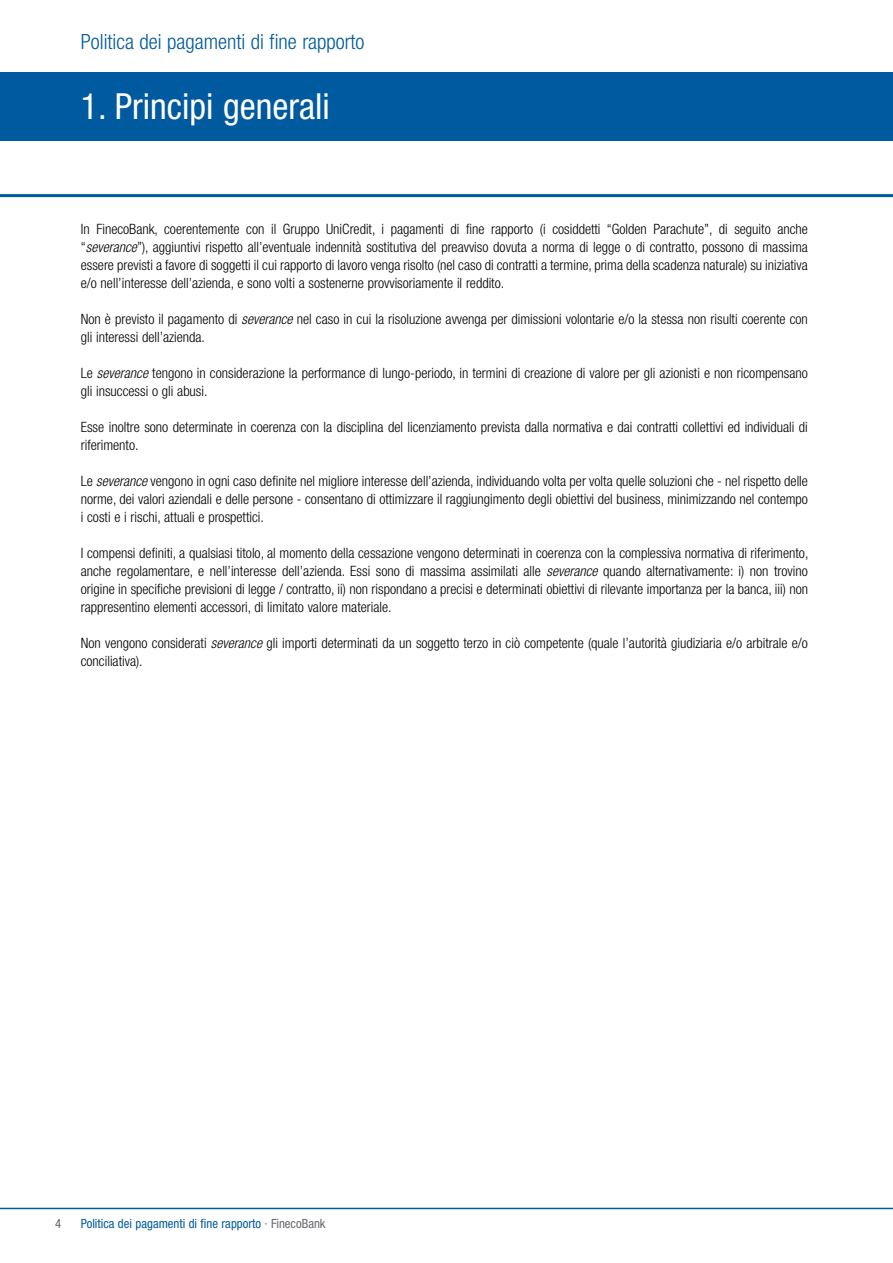
<style>
.page{position:relative;width:893px;height:1263px;background:#fff}
.page>*{position:absolute;margin:0;border:0;box-sizing:border-box;transform-origin:0 0}
.t1{font:condensed 36px "Helvetica Neue LT Std";color:#fff}
.t2{font:300 condensed 21px "Helvetica Neue LT Std";color:#005a9f}
.t3{font:300 condensed 14.25px/18px "Helvetica Neue LT Std";color:#000}
.t4{font:condensed 12.75px "Helvetica Neue LT Std";color:#005a9f}
.t5{font:condensed 12.75px "Helvetica Neue LT Std";color:#68676c}
.s1{font-style:italic}
.s2{color:#68676c}
</style>
<div class="page">
<div style="left:0;top:72px;width:893px;height:68px;background:#005a9f"></div>
<hr style="left:0;top:194px;width:893px;height:3px;background:#005a9f">
<hr style="left:0;top:1208px;width:893px;height:1px;background:#005a9f">
<h2 class="t2" style="left:81px;top:30px;width:285px">Politica dei pagamenti di fine rapporto</h2>
<h1 class="t1" style="left:81px;top:86px;width:250px">1. Principi generali</h1>
<p class="t3" style="left:81px;top:220px;width:729px;text-align:justify">In FinecoBank, coerentemente con il Gruppo UniCredit, i pagamenti di fine rapporto (i cosiddetti “Golden Parachute”, di seguito anche “<span class="s1">severance</span>”), aggiuntivi rispetto all’eventuale indennità sostitutiva del preavviso dovuta a norma di legge o di contratto, possono di massima essere previsti a favore di soggetti il cui rapporto di lavoro venga risolto (nel caso di contratti a termine, prima della scadenza naturale) su iniziativa e/o nell’interesse dell’azienda, e sono volti a sostenerne provvisoriamente il reddito.</p>
<p class="t3" style="left:81px;top:310px;width:729px">Non è previsto il pagamento di <span class="s1">severance</span> nel caso in cui la risoluzione avvenga per dimissioni volontarie e/o la stessa non risulti coerente con gli interessi dell’azienda.</p>
<p class="t3" style="left:81px;top:364px;width:729px">Le <span class="s1">severance</span> tengono in considerazione la performance di lungo-periodo, in termini di creazione di valore per gli azionisti e non ricompensano gli insuccessi o gli abusi.</p>
<p class="t3" style="left:81px;top:418px;width:729px">Esse inoltre sono determinate in coerenza con la disciplina del licenziamento prevista dalla normativa e dai contratti collettivi ed individuali di riferimento.</p>
<p class="t3" style="left:81px;top:472px;width:729px;text-align:justify">Le <span class="s1">severance</span> vengono in ogni caso definite nel migliore interesse dell’azienda, individuando volta per volta quelle soluzioni che - nel rispetto delle norme, dei valori aziendali e delle persone - consentano di ottimizzare il raggiungimento degli obiettivi del business, minimizzando nel contempo i costi e i rischi, attuali e prospettici.</p>
<p class="t3" style="left:81px;top:544px;width:729px;text-align:justify">I compensi definiti, a qualsiasi titolo, al momento della cessazione vengono determinati in coerenza con la complessiva normativa di riferimento, anche regolamentare, e nell’interesse dell’azienda. Essi sono di massima assimilati alle <span class="s1">severance</span> quando alternativamente: i) non trovino origine in specifiche previsioni di legge / contratto, ii) non rispondano a precisi e determinati obiettivi di rilevante importanza per la banca, iii) non rappresentino elementi accessori, di limitato valore materiale.</p>
<p class="t3" style="left:81px;top:634px;width:729px">Non vengono considerati <span class="s1">severance</span> gli importi determinati da un soggetto terzo in ciò competente (quale l’autorità giudiziaria e/o arbitrale e/o conciliativa).</p>
<p class="t5" style="left:55px;top:1216px;width:8px">4</p>
<p class="t4" style="left:81px;top:1216px;width:246px">Politica dei pagamenti di fine rapporto <span class="s2">· FinecoBank</span></p>
</div>
